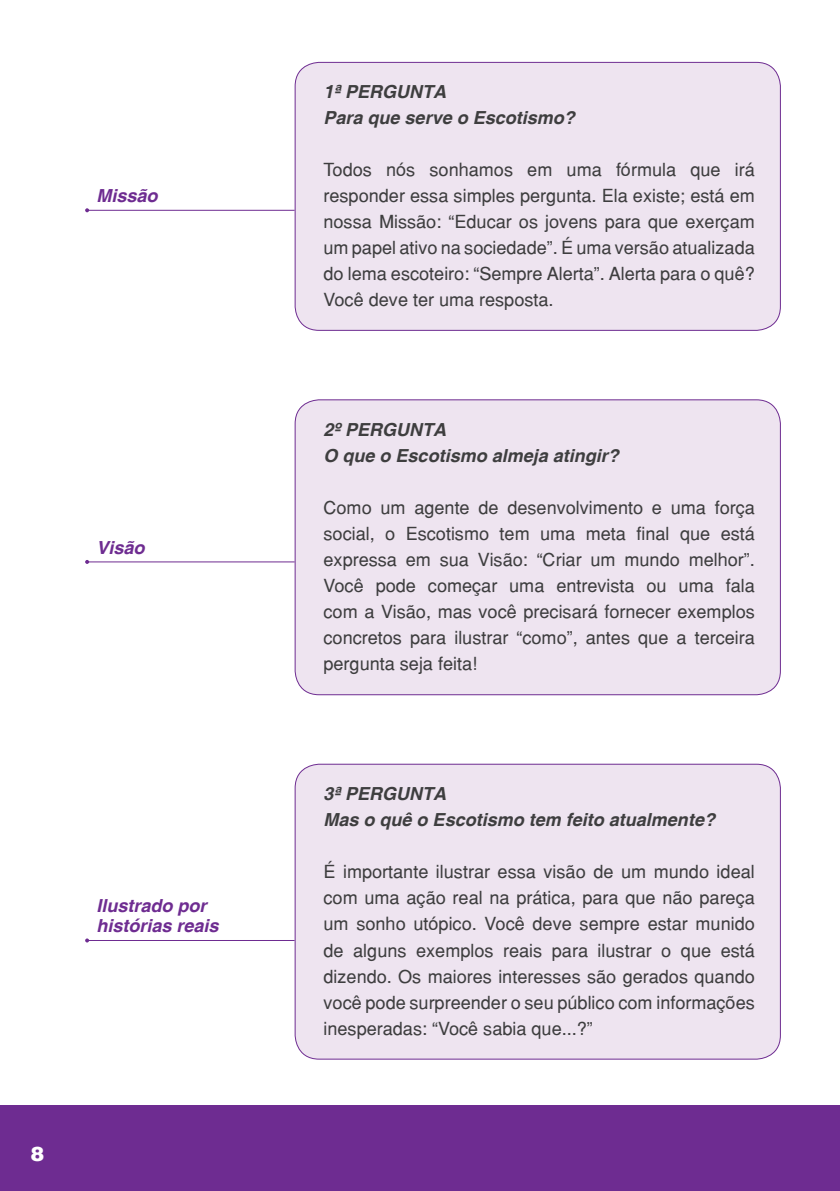
<style>
.page{position:relative;width:840px;height:1191px;background:#fff}
.page>*{position:absolute;margin:0;border:0;box-sizing:border-box;transform-origin:0 0}
.t1{font:900 20px "Helvetica";color:#fff}
.Títulos{font:18px/26px "Helvetica";color:#3e3e3f;text-align:justify}
.Títulos-2{font:italic 700 18px "Helvetica";color:#3e3e3f}
.Títulos-3{font:italic 700 18px "Helvetica";color:#6e2c91}
</style>
<div class="page">
<div style="left:0;top:1106px;width:839px;height:85px;background:#6e2c91"></div>
<hr style="left:839px;top:1106px;width:1px;height:85px;background:#6e2c91">
<div style="left:295px;top:764px;width:485px;height:295px;background:#eee4f0;border-radius:24px"></div>
<div style="left:295px;top:400px;width:485px;height:294px;background:#eee4f0;border-radius:24px"></div>
<div style="left:295px;top:62px;width:485px;height:268px;background:#eee4f0;border-radius:24px"></div>
<div style="left:294px;top:62px;width:486px;height:269px;border:1px solid #6e2c91;border-radius:24px"></div>
<hr style="left:87px;top:210px;width:207px;height:1px;background:#6e2c91">
<svg style="left:85px;top:208px;width:4px;height:4px"></svg>
<hr style="left:87px;top:561px;width:207px;height:1px;background:#6e2c91">
<svg style="left:85px;top:560px;width:4px;height:4px"></svg>
<hr style="left:87px;top:940px;width:207px;height:1px;background:#6e2c91">
<svg style="left:85px;top:938px;width:4px;height:4px"></svg>
<p class="Títulos-3" style="left:96px;top:185px;width:63px">Missão</p>
<p class="Títulos-3" style="left:96px;top:537px;width:50px">Visão</p>
<p class="Títulos-3" style="left:96px;top:895px;width:112px">Ilustrado por</p>
<p class="Títulos-3" style="left:96px;top:915px;width:124px">histórias reais</p>
<p class="t1" style="left:31px;top:1141px;width:15px">8</p>
<p class="Títulos-2" style="left:323px;top:81px;width:124px">1ª PERGUNTA</p>
<p class="Títulos-2" style="left:323px;top:107px;width:253px">Para que serve o Escotismo?</p>
<p class="Títulos" style="left:323px;top:157px;width:432px">Todos nós sonhamos em uma fórmula que irá responder essa simples pergunta. Ela existe; está em nossa Missão: “Educar os jovens para que exerçam um papel ativo na sociedade”. É uma versão atualizada do lema escoteiro: “Sempre Alerta”. Alerta para o quê?<br>Você deve ter uma resposta.</p>
<p class="Títulos-2" style="left:323px;top:419px;width:124px">2º PERGUNTA</p>
<p class="Títulos-2" style="left:323px;top:445px;width:297px">O que o Escotismo almeja atingir?</p>
<p class="Títulos" style="left:323px;top:495px;width:432px">Como um agente de desenvolvimento e uma força social, o Escotismo tem uma meta final que está expressa em sua Visão: “Criar um mundo melhor”.<br>Você pode começar uma entrevista ou uma fala com a Visão, mas você precisará fornecer exemplos concretos para ilustrar “como”, antes que a terceira pergunta seja feita!</p>
<p class="Títulos-2" style="left:323px;top:783px;width:124px">3ª PERGUNTA</p>
<p class="Títulos-2" style="left:323px;top:809px;width:393px">Mas o quê o Escotismo tem feito atualmente?</p>
<p class="Títulos" style="left:323px;top:859px;width:432px">É importante ilustrar essa visão de um mundo ideal com uma ação real na prática, para que não pareça um sonho utópico. Você deve sempre estar munido de alguns exemplos reais para ilustrar o que está dizendo. Os maiores interesses são gerados quando você pode surpreender o seu público com informações inesperadas: “Você sabia que...?”</p>
</div>
